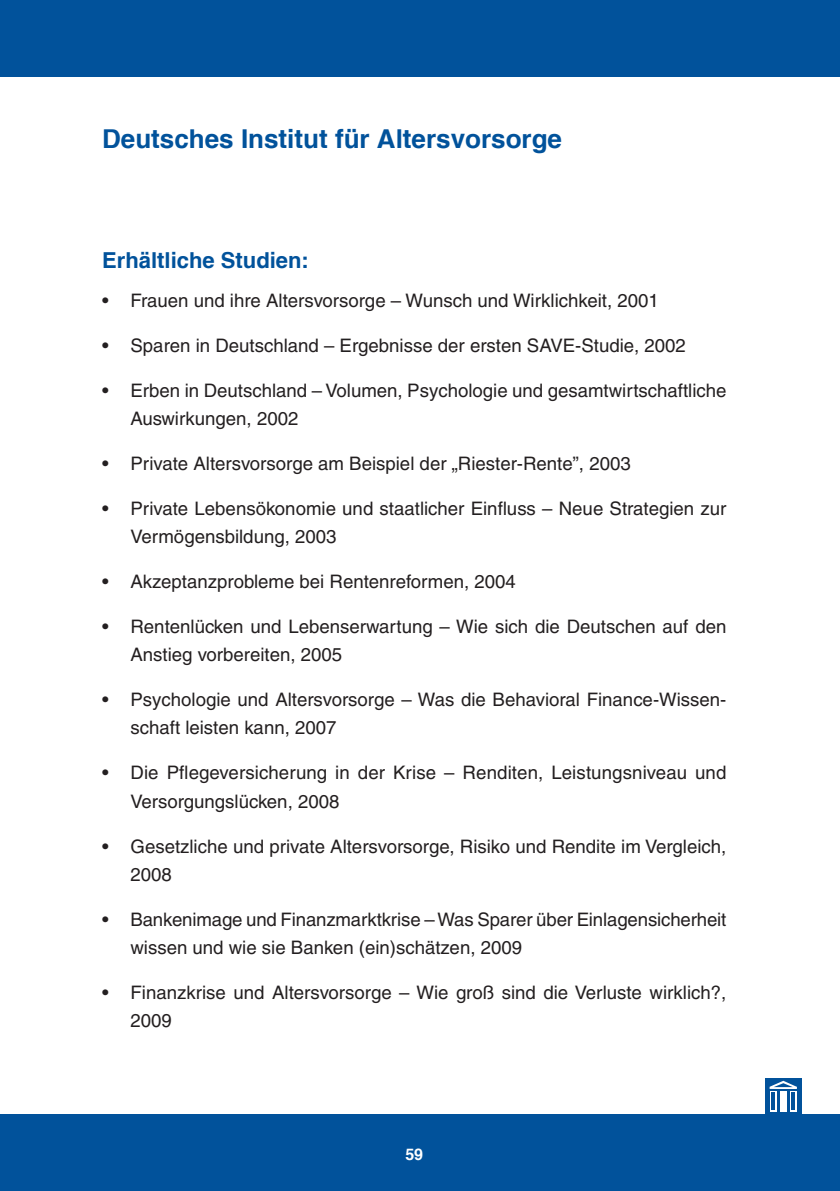
<style>
.page{position:relative;width:840px;height:1191px;background:#fff}
.page>*{position:absolute;margin:0;border:0;box-sizing:border-box;transform-origin:0 0}
.t1{font:700 26px "Helvetica";color:#01529b}
.t2{font:700 22px "Helvetica";color:#01529b}
.t3{font:18.6px/28px "Helvetica";color:#231f20}
.t4{font:700 16px "Helvetica";color:#fff}
</style>
<div class="page">
<div style="left:0;top:0;width:839px;height:76px;background:#01529b"></div>
<div style="left:0;top:1114px;width:839px;height:77px;background:#01529b"></div>
<svg style="left:765px;top:1078px;width:36px;height:36px"></svg>
<svg style="left:769px;top:1091px;width:7px;height:20px"></svg>
<div style="left:779px;top:1091px;width:7px;height:20px;background:#fff"></div>
<svg style="left:789px;top:1091px;width:7px;height:20px"></svg>
<hr style="left:771px;top:1092px;width:3px;height:17px;background:#01529b">
<hr style="left:791px;top:1092px;width:3px;height:17px;background:#01529b">
<svg style="left:769px;top:1080px;width:27px;height:9px"></svg>
<h1 class="t1" style="left:102px;top:123px;width:461px">Deutsches Institut für Altersvorsorge</h1>
<p class="t2" style="left:102px;top:247px;width:208px">Erhältliche Studien:</p>
<p class="t3" style="left:102px;top:287px;width:558px">• Frauen und ihre Altersvorsorge – Wunsch und Wirklichkeit, 2001</p>
<p class="t3" style="left:102px;top:332px;width:584px">• Sparen in Deutschland – Ergebnisse der ersten SAVE-Studie, 2002</p>
<p class="t3" style="left:130px;top:377px;width:597px;text-indent:-28px">• Erben in Deutschland – Volumen, Psychologie und gesamtwirtschaftliche<br>Auswirkungen, 2002</p>
<p class="t3" style="left:102px;top:450px;width:529px">• Private Altersvorsorge am Beispiel der „Riester-Rente”, 2003</p>
<p class="t3" style="left:130px;top:495px;width:597px;text-indent:-28px">• Private Lebensökonomie und staatlicher Einfluss – Neue Strategien zur<br>Vermögensbildung, 2003</p>
<p class="t3" style="left:102px;top:568px;width:415px">• Akzeptanzprobleme bei Rentenreformen, 2004</p>
<p class="t3" style="left:130px;top:613px;width:597px;text-indent:-28px">• Rentenlücken und Lebenserwartung – Wie sich die Deutschen auf den<br>Anstieg vorbereiten, 2005</p>
<p class="t3" style="left:130px;top:686px;width:597px;text-indent:-28px">• Psychologie und Altersvorsorge – Was die Behavioral Finance-Wissen&shy;schaft leisten kann, 2007</p>
<p class="t3" style="left:130px;top:759px;width:597px;text-indent:-28px">• Die Pflegeversicherung in der Krise – Renditen, Leistungsniveau und<br>Versorgungslücken, 2008</p>
<p class="t3" style="left:130px;top:832px;width:597px;text-indent:-28px">• Gesetzliche und private Altersvorsorge, Risiko und Rendite im Vergleich,<br>2008</p>
<p class="t3" style="left:130px;top:905px;width:597px;text-indent:-28px">• Bankenimage und Finanzmarktkrise – Was Sparer über Einlagensicherheit wissen und wie sie Banken (ein)schätzen, 2009</p>
<p class="t3" style="left:130px;top:978px;width:597px;text-indent:-28px">• Finanzkrise und Altersvorsorge – Wie groß sind die Verluste wirklich?,<br>2009</p>
<p class="t4" style="left:405px;top:1144px;width:19px">59</p>
</div>
